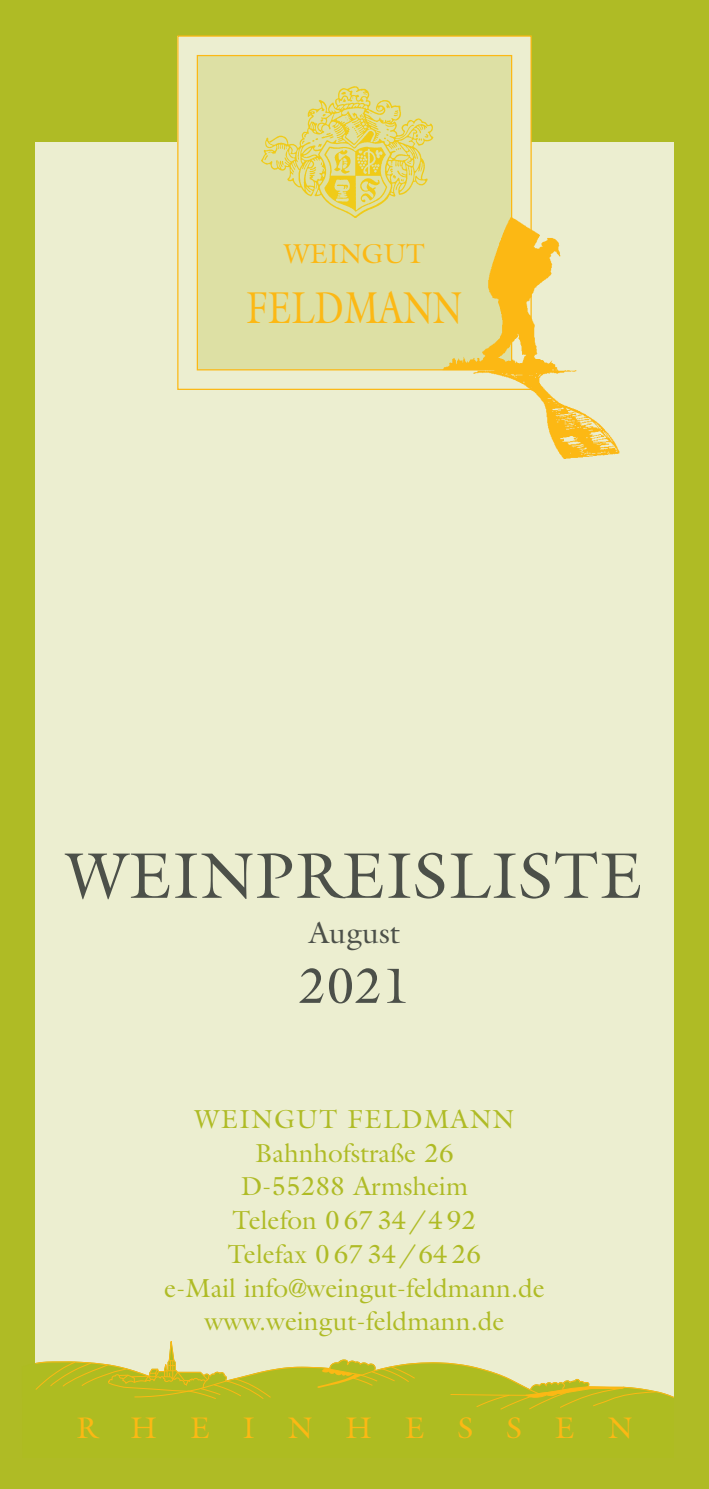
<style>
.page{position:relative;width:709px;height:1489px;background:#fff}
.page>*{position:absolute;margin:0;border:0;box-sizing:border-box;transform-origin:0 0}
.t1{font:65px "Galliard";letter-spacing:.02em;color:#4c5049}
.t2{font:50px "Galliard";color:#4c5049}
.t3{font:45px "Galliard";color:#fcb814;scale:.8 1}
.t4{font:30px "Galliard";letter-spacing:1.1em;color:#fcb814}
.t5{font:30px "Galliard";color:#4c5049}
.t6{font:27.5px "Galliard";color:#fcb814}
.t7{font:26.25px/33.8px "Galliard";color:#afbb25;text-align:center}
</style>
<div class="page">
<div style="left:0;top:0;width:709px;height:1488px;background:#afbb25"></div>
<div style="left:35px;top:142px;width:638px;height:1311px;background:#eceed0"></div>
<div style="left:178px;top:36px;width:353px;height:353px;background:#eceed0"></div>
<div style="left:197px;top:56px;width:314px;height:314px;background:#dde0a4"></div>
<img style="left:262px;top:86px;width:172px;height:132px">
<div style="left:197px;top:55px;width:315px;height:315px;border:1px solid #fcb814"></div>
<img style="left:440px;top:213px;width:180px;height:246px">
<div style="left:35px;top:1410px;width:638px;height:43px;background:#aebc21"></div>
<svg style="left:35px;top:1341px;width:638px;height:69px"></svg>
<p class="t6" style="left:284px;top:237px;width:142px">WEINGUT</p>
<h3 class="t3" style="left:247px;top:281px;width:271px">FELDMANN</h3>
<h1 class="t1" style="left:66px;top:837px;width:577px">WEINPREISLISTE</h1>
<p class="t5" style="left:309px;top:914px;width:93px">August</p>
<h2 class="t2" style="left:298px;top:956px;width:113px">2021</h2>
<p class="t7" style="left:164px;top:1101px;width:382px">WEINGUT FELDMANN<br>Bahnhofstraße 26<br>D-55288 Armsheim<br>Telefon 0 67 34/4 92<br>Telefax 0 67 34/64 26<br>e-Mail info@weingut-feldmann.de www.weingut-feldmann.de</p>
<p class="t4" style="left:77px;top:1409px;width:557px">RHEINHESSEN</p>
</div>
